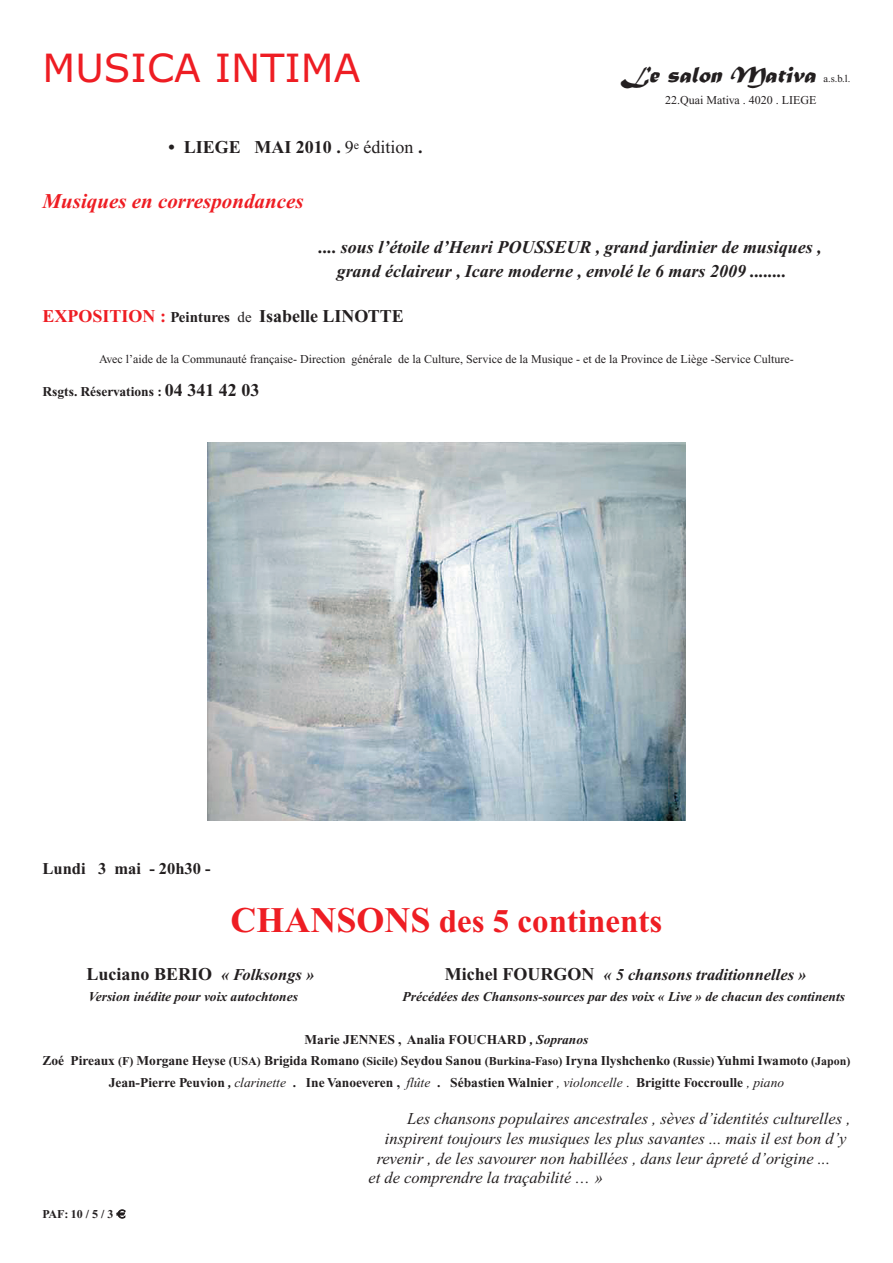
<style>
.page{position:relative;width:893px;height:1263px;background:#fff}
.page>*{position:absolute;margin:0;border:0;box-sizing:border-box;transform-origin:0 0}
.t1{font:39px "Verdana";color:#ee1d23}
.t2{font:700 33px "Times New Roman";color:#ee1d23}
.t3{font:italic 24px "Matura MT Script Capitals";color:#231f20}
.t4{font:italic 700 21px "Times New Roman";color:#ee1d23}
.t5{font:italic 700 18px/23.7px "Times New Roman";color:#231f20}
.t6{font:700 18px "Times New Roman";color:#231f20}
.t7{font:italic 16.5px "Times New Roman";color:#231f20}
.t8{font:italic 700 16.5px "Times New Roman";color:#231f20}
.t9{font:700 16.5px "Times New Roman";color:#231f20}
.t10{font:700 13.5px/21.3px "Times New Roman";color:#231f20;text-align:center}
.t11{font:italic 700 13.5px "Times New Roman";color:#231f20}
.t12{font:12px "Times New Roman";color:#231f20}
.t13{font:700 12px "Times New Roman";color:#231f20}
.t14{font:10.5px "Times New Roman";color:#231f20}
.s1{font-weight:400}
.s2{color:#ee1d23}
.s3{font-size:15px}
.s4{font-weight:400;font-size:15px}
.s5{font-size:18px}
.s6{font-size:36px}
.s7{font-style:italic;font-size:16.5px}
.s8{font-style:normal;font-size:18px}
.s9{font-style:italic}
.s10{font-size:12px}
.s11{font-weight:400;font-style:italic}
.s12{font-family:"Euro Logo";font-weight:400}
</style>
<div class="page">
<img style="left:207px;top:442px;width:479px;height:379px">
<h1 class="t1" style="left:43px;top:52px;width:319px">MUSICA INTIMA</h1>
<h3 class="t6" style="left:169px;top:141px;width:256px">• LIEGE MAI 2010 . <span class="s1">9</span><sup>e</sup> <span class="s1">édition</span> .</h3>
<h3 class="t4" style="left:43px;top:194px;width:262px">Musiques en correspondances</h3>
<h3 class="t3" style="left:621px;top:59px;width:199px">Le salon Mativa</h3>
<p class="t14" style="left:823px;top:74px;width:28px">a.s.b.l.</p>
<p class="t12" style="left:665px;top:96px;width:153px">22.Quai Mativa . 4020 . LIEGE</p>
<h3 class="t5" style="left:337px;top:237px;width:486px;text-indent:-18px">.... sous l’étoile d’Henri POUSSEUR , grand jardinier de musiques , grand éclaireur , Icare moderne , envolé le 6 mars 2009 ........</h3>
<h3 class="t6" style="left:43px;top:309px;width:363px"><span class="s2">EXPOSITION :</span> <span class="s3">Peintures</span> <span class="s4">de</span> Isabelle LINOTTE</h3>
<p class="t12" style="left:99px;top:355px;width:696px">Avec l’aide de la Communauté française- Direction générale de la Culture, Service de la Musique - et de la Province de Liège -Service Culture-</p>
<p class="t10" style="left:43px;top:382px;width:218px">Rsgts. Réservations : <span class="s5">04 341 42 03</span></p>
<p class="t9" style="left:43px;top:863px;width:170px">Lundi 3 mai - 20h30 -</p>
<h2 class="t2" style="left:231px;top:909px;width:433px"><span class="s6">CHANSONS</span> des 5 continents</h2>
<h3 class="t6" style="left:86px;top:968px;width:229px">Luciano BERIO <span class="s7">« Folksongs »</span></h3>
<p class="t8" style="left:445px;top:969px;width:363px"><span class="s8">Michel FOURGON</span> « 5 chansons traditionnelles »</p>
<p class="t11" style="left:89px;top:992px;width:211px">Version inédite pour voix autochtones</p>
<p class="t11" style="left:403px;top:992px;width:444px">Précédées des Chansons-sources par des voix « Live » de chacun des continents</p>
<p class="t10" style="left:43px;top:1030px;width:809px">Marie JENNES , Analia FOUCHARD <span class="s9">, Sopranos<br></span>Zoé Pireaux <span class="s10">(F)</span> Morgane Heyse <span class="s10">(USA)</span> Brigida Romano <span class="s10">(Sicile)</span> Seydou Sanou <span class="s10">(Burkina-Faso)</span> Iryna Ilyshchenko <span class="s10">(Russie)</span>Yuhmi Iwamoto <span class="s10">(Japon)<br></span>Jean-Pierre Peuvion <span class="s9">,</span> <span class="s11">clarinette</span> . Ine Vanoeveren , <span class="s11">flûte</span> . Sébastien Walnier <span class="s11">, violoncelle</span> <span class="s1">.</span> Brigitte Foccroulle <span class="s11">, piano</span></p>
<p class="t7" style="left:407px;top:1113px;width:445px">Les chansons populaires ancestrales , sèves d’identités culturelles ,</p>
<p class="t7" style="left:385px;top:1132px;width:463px">inspirent toujours les musiques les plus savantes ... mais il est bon d’y</p>
<p class="t7" style="left:377px;top:1152px;width:455px">revenir , de les savourer non habillées , dans leur âpreté d’origine ...</p>
<p class="t7" style="left:368px;top:1172px;width:236px">et de comprendre la traçabilité … »</p>
<p class="t13" style="left:43px;top:1210px;width:84px">PAF: 10 / 5 / 3 <span class="s12">7</span></p>
</div>
